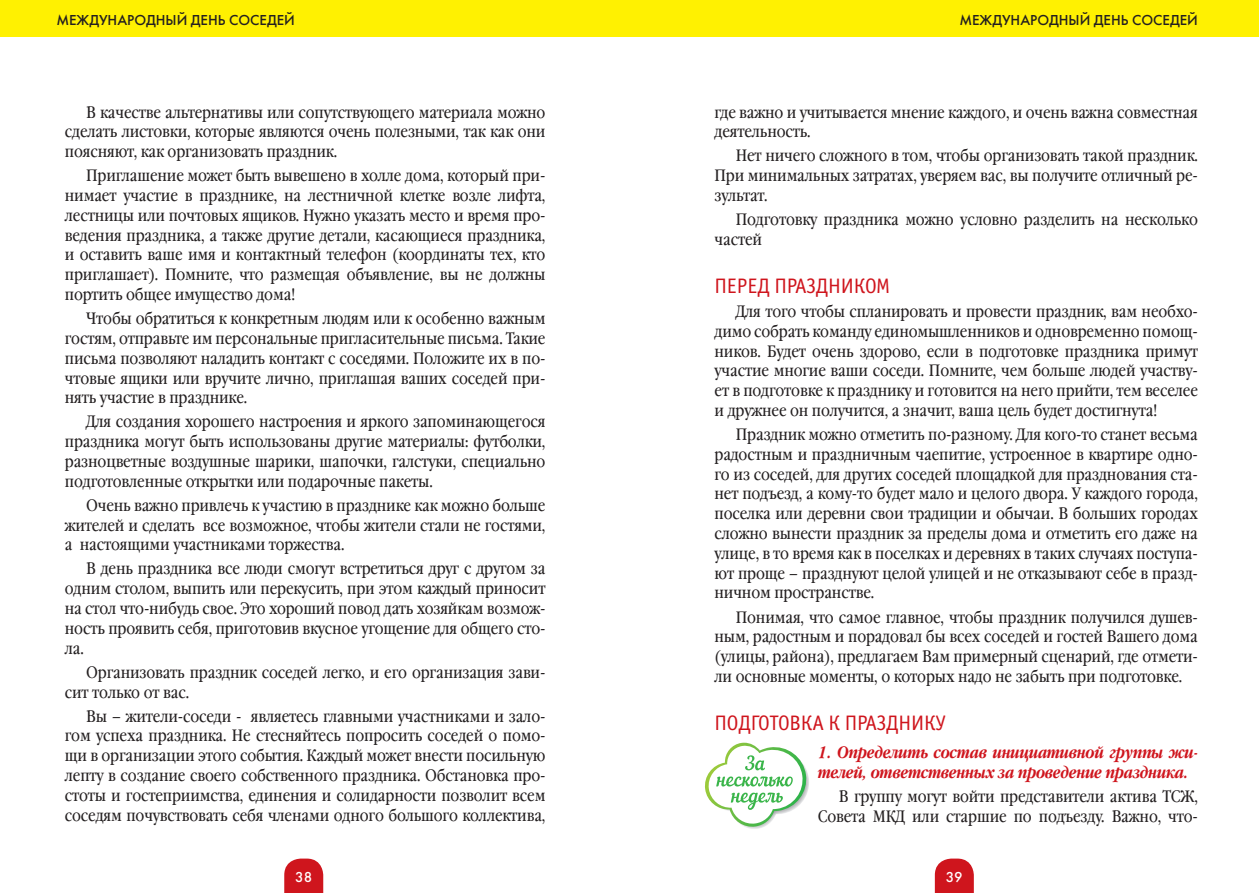
<style>
.page{position:relative;width:1259px;height:893px;background:#fff}
.page>*{position:absolute;margin:0;border:0;box-sizing:border-box;transform-origin:0 0}
.t1{font:21px "Officina Sans C";letter-spacing:-.01em;color:#cf151d}
.t2{font:16.5px/19.8px "Garamond Book Narrow C";letter-spacing:-.01em;color:#231f20;text-align:justify}
.t3{font:italic 700 16.5px/19.8px "Garamond Narrow C";letter-spacing:-.01em;color:#cf151d}
.t4{font:15px "Futura Medium C";color:#231f20}
.t5{font:15px "Futura Medium C";color:#fff}
</style>
<div class="page">
<div style="left:0;top:0;width:1259px;height:37px;background:#fff101"></div>
<svg style="left:284px;top:859px;width:39px;height:34px"></svg>
<svg style="left:935px;top:859px;width:39px;height:34px"></svg>
<svg style="left:705px;top:743px;width:103px;height:85px"></svg>
<p class="t4" style="left:56px;top:12px;width:240px">МЕЖДУНАРОДНЫЙ ДЕНЬ СОСЕДЕЙ</p>
<p class="t4" style="left:959px;top:12px;width:240px">МЕЖДУНАРОДНЫЙ ДЕНЬ СОСЕДЕЙ</p>
<p class="t2" style="left:65px;top:103px;width:482px;text-indent:21px">В качестве альтернативы или сопутствующего материала можно сделать листовки, которые являются очень полезными, так как они поясняют, как организовать праздник.</p>
<p class="t2" style="left:65px;top:166px;width:482px;text-indent:21px">Приглашение может быть вывешено в холле дома, который при&shy;нимает участие в празднике, на лестничной клетке возле лифта, лестницы или почтовых ящиков. Нужно указать место и время про&shy;ведения праздника, а также другие детали, касающиеся праздника, и оставить ваше имя и контактный телефон (координаты тех, кто приглашает). Помните, что размещая объявление, вы не должны портить общее имущество дома!</p>
<p class="t2" style="left:65px;top:309px;width:482px;text-indent:21px">Чтобы обратиться к конкретным людям или к особенно важным гостям, отправьте им персональные пригласительные письма. Такие письма позволяют наладить контакт с соседями. Положите их в по&shy;чтовые ящики или вручите лично, приглашая ваших соседей при&shy;нять участие в празднике.</p>
<p class="t2" style="left:65px;top:412px;width:482px;text-indent:21px">Для создания хорошего настроения и яркого запоминающегося праздника могут быть использованы другие материалы: футболки, разноцветные воздушные шарики, шапочки, галстуки, специально подготовленные открытки или подарочные пакеты.</p>
<p class="t2" style="left:65px;top:496px;width:482px;text-indent:21px">Очень важно привлечь к участию в празднике как можно больше жителей и сделать все возможное, чтобы жители стали не гостями, а настоящими участниками торжества.</p>
<p class="t2" style="left:65px;top:559px;width:482px;text-indent:21px">В день праздника все люди смогут встретиться друг с другом за одним столом, выпить или перекусить, при этом каждый приносит на стол что-нибудь свое. Это хороший повод дать хозяйкам возмож&shy;ность проявить себя, приготовив вкусное угощение для общего сто&shy;ла.</p>
<p class="t2" style="left:65px;top:663px;width:482px;text-indent:21px">Организовать праздник соседей легко, и его организация зави&shy;сит только от вас.</p>
<p class="t2" style="left:65px;top:707px;width:482px;text-indent:21px">Вы – жители-соседи - являетесь главными участниками и зало&shy;гом успеха праздника. Не стесняйтесь попросить соседей о помо&shy;щи в организации этого события. Каждый может внести посильную лепту в создание своего собственного праздника. Обстановка про&shy;стоты и гостеприимства, единения и солидарности позволит всем соседям почувствовать себя членами одного большого коллектива,</p>
<p class="t2" style="left:714px;top:103px;width:485px">где важно и учитывается мнение каждого, и очень важна совместная деятельность.</p>
<p class="t2" style="left:714px;top:146px;width:485px;text-indent:21px">Нет ничего сложного в том, чтобы организовать такой праздник.<br>При минимальных затратах, уверяем вас, вы получите отличный ре&shy;зультат.</p>
<p class="t2" style="left:714px;top:210px;width:485px;text-indent:21px">Подготовку праздника можно условно разделить на несколько частей</p>
<p class="t1" style="left:714px;top:274px;width:177px">ПЕРЕД ПРАЗДНИКОМ</p>
<p class="t2" style="left:714px;top:302px;width:485px;text-indent:21px">Для того чтобы спланировать и провести праздник, вам необхо&shy;димо собрать команду единомышленников и одновременно помощ&shy;ников. Будет очень здорово, если в подготовке праздника примут участие многие ваши соседи. Помните, чем больше людей участву&shy;ет в подготовке к празднику и готовится на него прийти, тем веселее и дружнее он получится, а значит, ваша цель будет достигнута!</p>
<p class="t2" style="left:714px;top:425px;width:485px;text-indent:21px">Праздник можно отметить по-разному. Для кого-то станет весьма радостным и праздничным чаепитие, устроенное в квартире одно&shy;го из соседей, для других соседей площадкой для празднования ста&shy;нет подъезд, а кому-то будет мало и целого двора. У каждого города, поселка или деревни свои традиции и обычаи. В больших городах сложно вынести праздник за пределы дома и отметить его даже на улице, в то время как в поселках и деревнях в таких случаях поступа&shy;ют проще – празднуют целой улицей и не отказывают себе в празд&shy;ничном пространстве.</p>
<p class="t2" style="left:714px;top:607px;width:485px;text-indent:21px">Понимая, что самое главное, чтобы праздник получился душев&shy;ным, радостным и порадовал бы всех соседей и гостей Вашего дома (улицы, района), предлагаем Вам примерный сценарий, где отмети&shy;ли основные моменты, о которых надо не забыть при подготовке.</p>
<p class="t1" style="left:714px;top:711px;width:233px">ПОДГОТОВКА К ПРАЗДНИКУ</p>
<p class="t3" style="left:817px;top:744px;width:382px">1. Определить состав инициативной группы жи&shy;телей, ответственных за проведение праздника.</p>
<p class="t2" style="left:817px;top:787px;width:382px;text-align:right">В группу могут войти представители актива ТСЖ,<br>Совета МКД или старшие по подъезду. Важно, что-</p>
<p class="t5" style="left:295px;top:868px;width:19px">38</p>
<p class="t5" style="left:945px;top:868px;width:19px">39</p>
</div>
